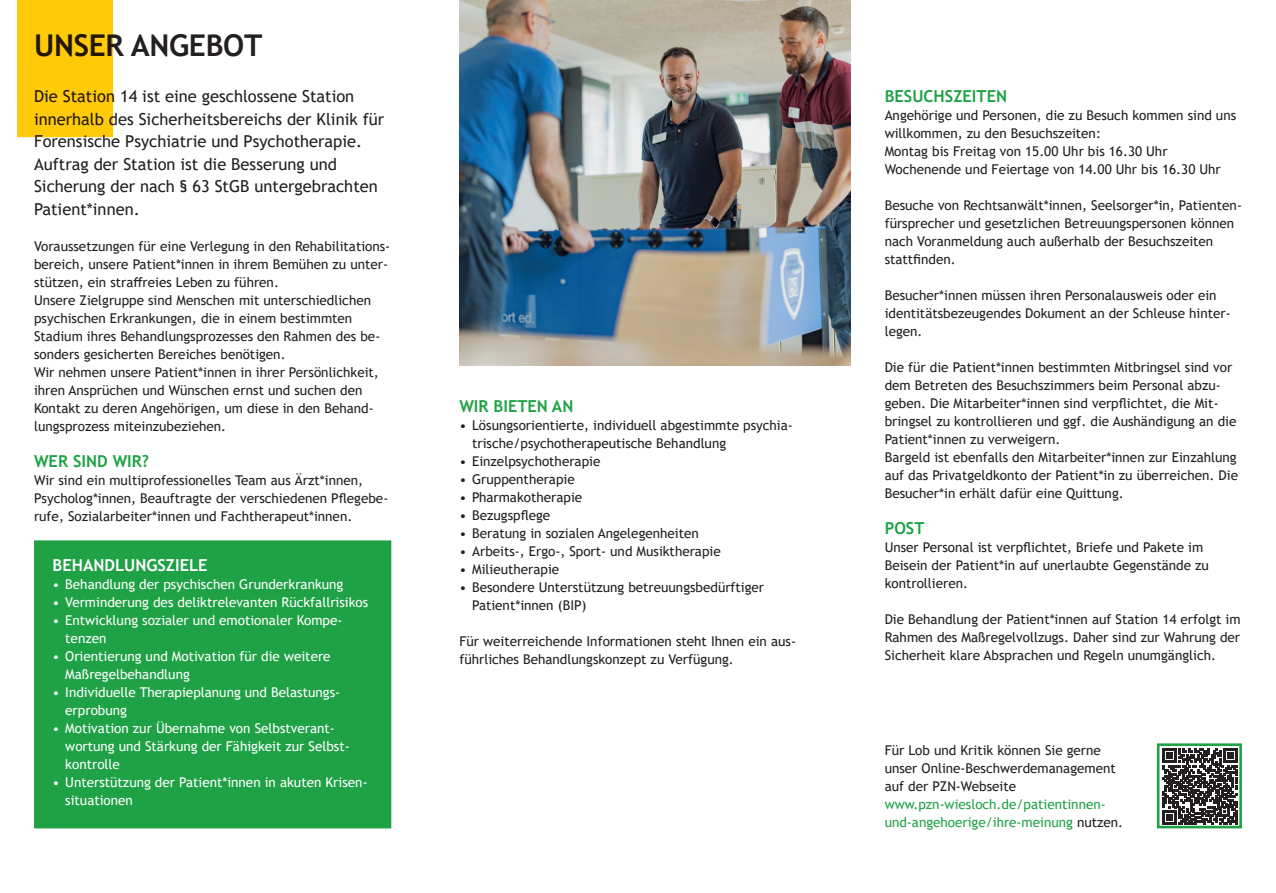
<style>
.page{position:relative;width:1276px;height:893px;background:#fff}
.page>*{position:absolute;margin:0;border:0;box-sizing:border-box;transform-origin:0 0}
.t1{font:700 30px "Trebuchet MS";letter-spacing:-.01em;color:#231f20}
.t2{font:16.5px/22.5px "Trebuchet MS";color:#231f20}
.t3{font:700 16.5px "Trebuchet MS";color:#1fa245}
.t4{font:700 16.5px "Trebuchet MS";color:#fff}
.t5{font:13.5px/18px "Trebuchet MS";color:#231f20}
.t6{font:13.5px/18px "Trebuchet MS";color:#fff}
.t7{font:13.5px/18px "Trebuchet MS";color:#1fa245}
.s1{color:#231f20}
</style>
<div class="page">
<img style="left:459px;top:0;width:391px;height:365px">
<div style="left:35px;top:541px;width:355px;height:287px;background:#1fa245"></div>
<div style="left:34px;top:540px;width:357px;height:288px;border:2px solid #1fa245"></div>
<div style="left:17px;top:0;width:96px;height:137px;background:#feca0a"></div>
<svg style="left:1162px;top:749px;width:76px;height:75px"></svg>
<div style="left:1157px;top:743px;width:85px;height:85px;border:3px solid #1fa245"></div>
<h1 class="t1" style="left:34px;top:27px;width:230px">UNSER ANGEBOT</h1>
<p class="t2" style="left:34px;top:85px;width:352px">Die Station 14 ist eine geschlossene Station innerhalb des Sicherheitsbereichs der Klinik für Forensische Psychiatrie und Psychotherapie.<br>Auftrag der Station ist die Besserung und Sicherung der nach § 63 StGB untergebrachten Patient*innen.</p>
<p class="t5" style="left:34px;top:237px;width:358px">Voraussetzungen für eine Verlegung in den Rehabilitations&shy;bereich, unsere Patient*innen in ihrem Bemühen zu unter&shy;stützen, ein straffreies Leben zu führen.<br>Unsere Zielgruppe sind Menschen mit unterschiedlichen psychischen Erkrankungen, die in einem bestimmten Stadium ihres Behandlungsprozesses den Rahmen des be&shy;sonders gesicherten Bereiches benötigen.<br>Wir nehmen unsere Patient*innen in ihrer Persönlichkeit, ihren Ansprüchen und Wünschen ernst und suchen den Kontakt zu deren Angehörigen, um diese in den Behand&shy;lungsprozess miteinzubeziehen.</p>
<p class="t3" style="left:34px;top:451px;width:117px">WER SIND WIR?</p>
<p class="t5" style="left:34px;top:471px;width:356px">Wir sind ein multiprofessionelles Team aus Ärzt*innen,<br>Psycholog*innen, Beauftragte der verschiedenen Pflegebe&shy;rufe, Sozialarbeiter*innen und Fachtherapeut*innen.</p>
<p class="t4" style="left:53px;top:555px;width:157px">BEHANDLUNGSZIELE</p>
<p class="t6" style="left:53px;top:575px;width:292px">• Behandlung der psychischen Grunderkrankung</p>
<p class="t6" style="left:53px;top:593px;width:317px">• Verminderung des deliktrelevanten Rückfallrisikos</p>
<p class="t6" style="left:65px;top:611px;width:276px;text-indent:-13px">• Entwicklung sozialer und emotionaler Kompe&shy;tenzen</p>
<p class="t6" style="left:65px;top:647px;width:267px;text-indent:-13px">• Orientierung und Motivation für die weitere<br>Maßregelbehandlung</p>
<p class="t6" style="left:65px;top:683px;width:274px;text-indent:-13px">• Individuelle Therapieplanung und Belastungs&shy;erprobung</p>
<p class="t6" style="left:65px;top:719px;width:284px;text-indent:-13px">• Motivation zur Übernahme von Selbstverant&shy;wortung und Stärkung der Fähigkeit zur Selbst&shy;kontrolle</p>
<p class="t6" style="left:65px;top:773px;width:304px;text-indent:-13px">• Unterstützung der Patient*innen in akuten Krisen&shy;situationen</p>
<p class="t3" style="left:459px;top:396px;width:116px">WIR BIETEN AN</p>
<p class="t5" style="left:472px;top:417px;width:320px;text-indent:-13px">• Lösungsorientierte, individuell abgestimmte psychia&shy;trische/psychotherapeutische Behandlung</p>
<p class="t5" style="left:459px;top:453px;width:143px">• Einzelpsychotherapie</p>
<p class="t5" style="left:459px;top:471px;width:117px">• Gruppentherapie</p>
<p class="t5" style="left:459px;top:489px;width:124px">• Pharmakotherapie</p>
<p class="t5" style="left:459px;top:507px;width:92px">• Bezugspflege</p>
<p class="t5" style="left:459px;top:525px;width:241px">• Beratung in sozialen Angelegenheiten</p>
<p class="t5" style="left:459px;top:543px;width:263px">• Arbeits-, Ergo-, Sport- und Musiktherapie</p>
<p class="t5" style="left:459px;top:561px;width:101px">• Milieutherapie</p>
<p class="t5" style="left:472px;top:578px;width:294px;text-indent:-13px">• Besondere Unterstützung betreuungsbedürftiger<br>Patient*innen (BIP)</p>
<p class="t5" style="left:459px;top:632px;width:338px">Für weiterreichende Informationen steht Ihnen ein aus&shy;führliches Behandlungskonzept zu Verfügung.</p>
<p class="t3" style="left:884px;top:86px;width:124px">BESUCHSZEITEN</p>
<p class="t5" style="left:884px;top:106px;width:353px">Angehörige und Personen, die zu Besuch kommen sind uns willkommen, zu den Besuchszeiten:<br>Montag bis Freitag von 15.00 Uhr bis 16.30 Uhr Wochenende und Feiertage von 14.00 Uhr bis 16.30 Uhr</p>
<p class="t5" style="left:884px;top:196px;width:359px">Besuche von Rechtsanwält*innen, Seelsorger*in, Patienten&shy;fürsprecher und gesetzlichen Betreuungspersonen können nach Voranmeldung auch außerhalb der Besuchszeiten stattfinden.</p>
<p class="t5" style="left:884px;top:286px;width:348px">Besucher*innen müssen ihren Personalausweis oder ein identitätsbezeugendes Dokument an der Schleuse hinter&shy;legen.</p>
<p class="t5" style="left:884px;top:358px;width:355px">Die für die Patient*innen bestimmten Mitbringsel sind vor dem Betreten des Besuchszimmers beim Personal abzu&shy;geben. Die Mitarbeiter*innen sind verpflichtet, die Mit&shy;bringsel zu kontrollieren und ggf. die Aushändigung an die Patient*innen zu verweigern.<br>Bargeld ist ebenfalls den Mitarbeiter*innen zur Einzahlung auf das Privatgeldkonto der Patient*in zu überreichen. Die Besucher*in erhält dafür eine Quittung.</p>
<p class="t3" style="left:884px;top:518px;width:41px">POST</p>
<p class="t5" style="left:884px;top:538px;width:326px">Unser Personal ist verpflichtet, Briefe und Pakete im<br>Beisein der Patient*in auf unerlaubte Gegenstände zu kontrollieren.</p>
<p class="t5" style="left:884px;top:610px;width:357px;text-align:justify">Die Behandlung der Patient*innen auf Station 14 erfolgt im Rahmen des Maßregelvollzugs. Daher sind zur Wahrung der Sicherheit klare Absprachen und Regeln unumgänglich.</p>
<p class="t5" style="left:884px;top:741px;width:233px">Für Lob und Kritik können Sie gerne unser Online-Beschwerdemanagement auf der PZN-Webseite</p>
<p class="t7" style="left:884px;top:795px;width:240px">www.pzn-wiesloch.de/patientinnen&shy;und-angehoerige/ihre-meinung <span class="s1">nutzen.</span></p>
</div>
